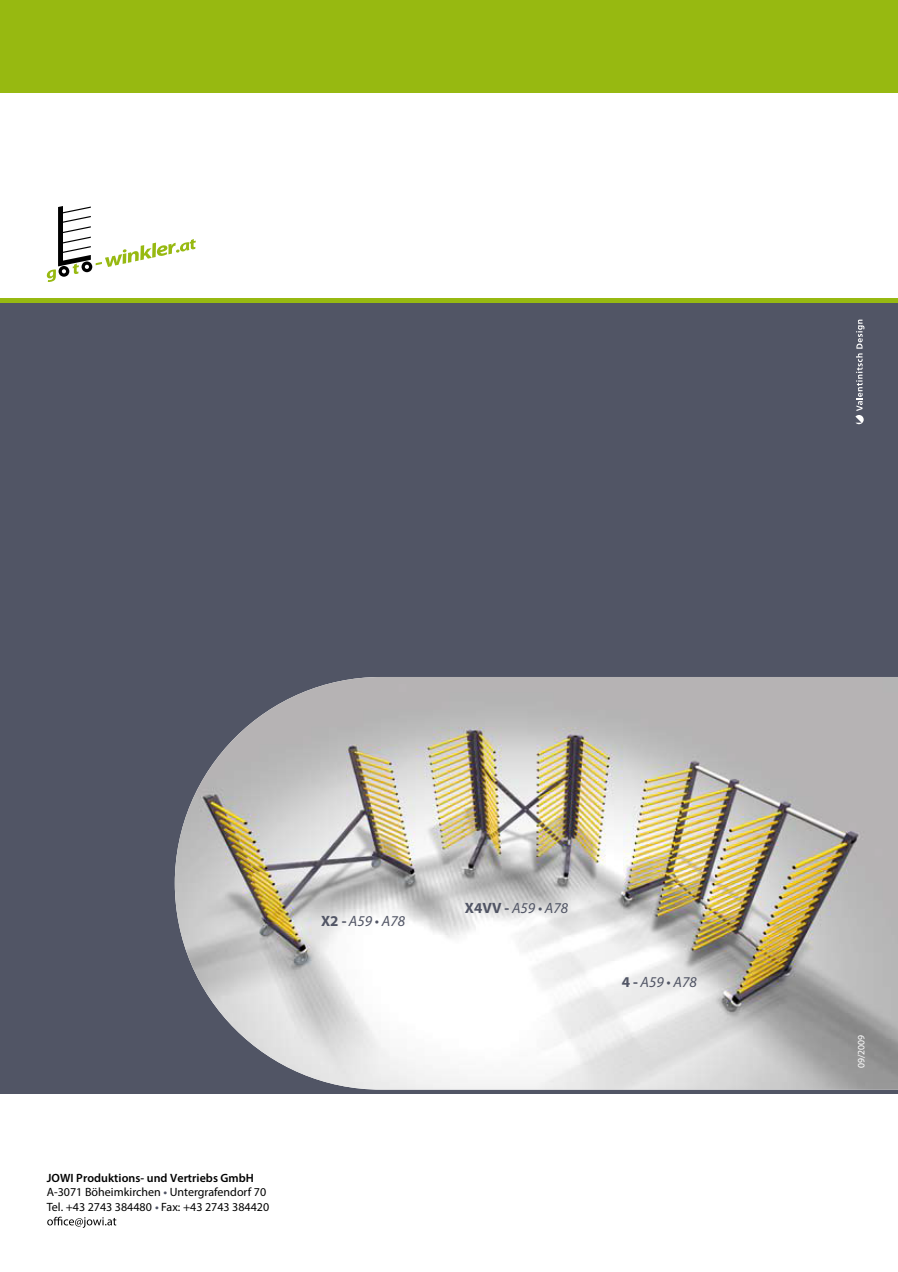
<style>
.page{position:relative;width:898px;height:1272px;background:#fff}
.page>*{position:absolute;margin:0;border:0;box-sizing:border-box;transform-origin:0 0}
.t1{font:italic 15px "Myriad Pro";color:#515565}
.t2{font:12px/14.4px "Myriad Pro";color:#000}
.t3{font:9.75px "Myriad Pro";color:#fff}
.s1{font-weight:700;font-style:normal}
.s2{font-weight:600}
.s3{font-weight:600;color:#515565}
</style>
<div class="page">
<div style="left:0;top:285px;width:897px;height:808px;background:#515565"></div>
<div style="left:0;top:0;width:897px;height:302px;background:#97b911"></div>
<div style="left:0;top:94px;width:897px;height:204px;background:#fff"></div>
<svg style="left:46px;top:206px;width:150px;height:76px"></svg>
<img style="left:175px;top:677px;width:722px;height:412px">
<svg style="left:855px;top:319px;width:9px;height:105px"></svg>
<svg style="left:47px;top:1216px;width:69px;height:11px"></svg>
<p class="t1" style="left:321px;top:911px;width:85px"><span class="s1">X2 -</span> A59 • A78</p>
<p class="t1" style="left:465px;top:898px;width:105px"><span class="s1">X4VV -</span> A59 • A78</p>
<p class="t1" style="left:621px;top:973px;width:77px"><span class="s1">4 -</span> A59 • A78</p>
<p class="t2" style="left:47px;top:1170px;width:224px"><span class="s2">JOWI Produktions- und Vertriebs GmbH<br></span>A-3071 Böheimkirchen <span class="s3">•</span> Untergrafendorf 70<br>Tel. +43 2743 384480 <span class="s3">•</span> Fax: +43 2743 384420</p>
<p class="t3" style="left:854px;top:1068px;width:35px;rotate:-90deg">09/2009</p>
</div>
